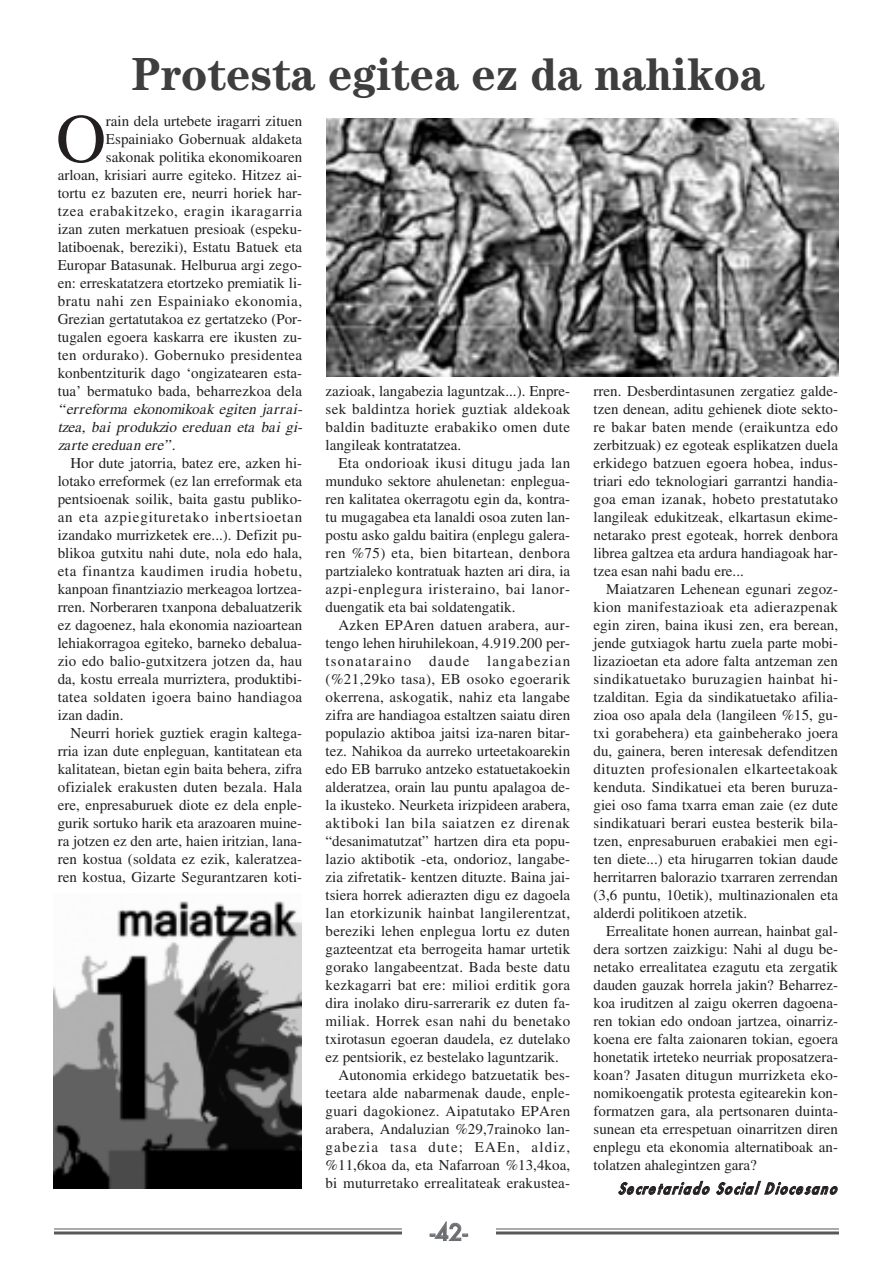
<style>
.page{position:relative;width:893px;height:1263px;background:#fff}
.page>*{position:absolute;margin:0;border:0;box-sizing:border-box;transform-origin:0 0}
.t1{font:69.3px "Times";color:#231f20}
.t2{font:700 46.5px "Century";color:#3e3e3f;scale:.95 1}
.t3{font:500 22.5px "Futura";color:#6c6d70}
.t4{font:15px/18px "Times";color:#231f20;text-align:justify}
.t5{font:15px "Times";letter-spacing:.02em;color:#231f20}
.t6{font:15px "Times";letter-spacing:.025em;color:#231f20}
.t7{font:italic 15px/18px "Times";color:#231f20;text-align:justify}
.t8{font:15px "Times";letter-spacing:.075em;color:#231f20}
.t9{font:15px "Times";letter-spacing:.04em;color:#231f20}
.t10{font:italic 800 15px "Futura";letter-spacing:.13em;color:#231f20;scale:.85 1}
</style>
<div class="page">
<hr style="left:54px;top:1228px;width:785px;height:1px;background:#57585a">
<hr style="left:54px;top:1231px;width:785px;height:3px;background:#57585a">
<div style="left:402px;top:1212px;width:93px;height:45px;background:#fff"></div>
<img style="left:327px;top:119px;width:512px;height:257px">
<img style="left:54px;top:901px;width:247px;height:287px">
<h2 class="t2" style="left:132px;top:58px;width:667px">Protesta egitea ez da nahikoa</h2>
<h1 class="t1" style="left:56px;top:115px;width:52px">O</h1>
<p class="t4" style="left:58px;top:114px;width:246px;text-align:right">rain dela urtebete iragarri zituen Espainiako Gobernuak aldaketa sakonak politika ekonomikoaren<br>arloan, krisiari aurre egiteko. Hitzez ai&shy;tortu ez bazuten ere, neurri horiek har&shy;tzea erabakitzeko, eragin ikaragarria izan zuten merkatuen presioak (espeku&shy;latiboenak, bereziki), Estatu Batuek eta Europar Batasunak. Helburua argi zego&shy;en: erreskatatzera etortzeko premiatik li&shy;bratu nahi zen Espainiako ekonomia, Grezian gertatutakoa ez gertatzeko (Por&shy;tugalen egoera kaskarra ere ikusten zu&shy;ten ordurako). Gobernuko presidentea konbentziturik dago ‘ongizatearen esta&shy;tua’ bermatuko bada, beharrezkoa dela</p>
<p class="t7" style="left:58px;top:402px;width:249px">“ erreforma ekonomikoak egiten jarrai&shy;tzea, bai produkzio ereduan eta bai gi&shy;zarte ereduan ere”.</p>
<p class="t4" style="left:58px;top:456px;width:246px;text-indent:13px">Hor dute jatorria, batez ere, azken hi&shy;lotako erreformek (ez lan erreformak eta pentsioenak soilik, baita gastu publiko&shy;an eta azpiegituretako inbertsioetan izandako murrizketek ere...). Defizit pu&shy;blikoa gutxitu nahi dute, nola edo hala, eta finantza kaudimen irudia hobetu, kanpoan finantziazio merkeagoa lortzea&shy;rren. Norberaren txanpona debaluatzerik ez dagoenez, hala ekonomia nazioartean lehiakorragoa egiteko, barneko debalua&shy;zio edo balio-gutxitzera jotzen da, hau da, kostu erreala murriztera, produktibi&shy;tatea soldaten igoera baino handiagoa izan dadin.</p>
<p class="t4" style="left:58px;top:726px;width:246px;text-indent:13px">Neurri horiek guztiek eragin kaltega&shy;rria izan dute enpleguan, kantitatean eta kalitatean, bietan egin baita behera, zifra ofizialek erakusten duten bezala. Hala ere, enpresaburuek diote ez dela enple&shy;gurik sortuko harik eta arazoaren muine&shy;ra jotzen ez den arte, haien iritzian, lana&shy;ren kostua (soldata ez ezik, kaleratzea&shy;ren kostua, Gizarte Segurantzaren koti-</p>
<p class="t4" style="left:326px;top:384px;width:246px">zazioak, langabezia laguntzak...). Enpre&shy;sek baldintza horiek guztiak aldekoak baldin badituzte erabakiko omen dute langileak kontratatzea.</p>
<p class="t4" style="left:326px;top:456px;width:246px;text-indent:13px">Eta ondorioak ikusi ditugu jada lan munduko sektore ahulenetan: enplegua&shy;ren kalitatea okerragotu egin da, kontra&shy;tu mugagabea eta lanaldi osoa zuten lan&shy;postu asko galdu baitira (enplegu galera&shy;ren %75) eta, bien bitartean, denbora partzialeko kontratuak hazten ari dira, ia azpi-enplegura iristeraino, bai lanor&shy;duengatik eta bai soldatengatik.</p>
<p class="t6" style="left:338px;top:620px;width:233px">Azken EPAren datuen arabera, aur-</p>
<p class="t4" style="left:326px;top:636px;width:246px">tengo lehen hiruhilekoan, 4.919.200 per-</p>
<p class="t8" style="left:326px;top:656px;width:246px">tsonataraino daude langabezian</p>
<p class="t6" style="left:326px;top:674px;width:246px">(%21,29ko tasa), EB osoko egoerarik</p>
<p class="t4" style="left:326px;top:690px;width:246px">okerrena, askogatik, nahiz eta langabe</p>
<p class="t4" style="left:326px;top:708px;width:246px">zifra are handiagoa estaltzen saiatu diren</p>
<p class="t4" style="left:326px;top:726px;width:246px">populazio aktiboa jaitsi iza-naren bitar-</p>
<p class="t4" style="left:326px;top:744px;width:246px">tez. Nahikoa da aurreko urteetakoarekin</p>
<p class="t4" style="left:326px;top:762px;width:246px">edo EB barruko antzeko estatuetakoekin</p>
<p class="t4" style="left:326px;top:780px;width:246px">alderatzea, orain lau puntu apalagoa de-</p>
<p class="t4" style="left:326px;top:798px;width:246px">la ikusteko. Neurketa irizpideen arabera,</p>
<p class="t9" style="left:326px;top:818px;width:246px">aktiboki lan bila saiatzen ez direnak</p>
<p class="t4" style="left:326px;top:834px;width:246px">“desanimatutzat” hartzen dira eta popu-</p>
<p class="t4" style="left:326px;top:852px;width:246px">lazio aktibotik -eta, ondorioz, langabe-</p>
<p class="t4" style="left:326px;top:870px;width:246px">zia zifretatik- kentzen dituzte. Baina jai-</p>
<p class="t4" style="left:326px;top:888px;width:246px">tsiera horrek adierazten digu ez dagoela</p>
<p class="t5" style="left:326px;top:908px;width:246px">lan etorkizunik hainbat langilerentzat,</p>
<p class="t4" style="left:326px;top:924px;width:246px">bereziki lehen enplegua lortu ez duten</p>
<p class="t4" style="left:326px;top:942px;width:246px">gazteentzat eta berrogeita hamar urtetik</p>
<p class="t4" style="left:326px;top:960px;width:246px">gorako langabeentzat. Bada beste datu</p>
<p class="t5" style="left:326px;top:980px;width:246px">kezkagarri bat ere: milioi erditik gora</p>
<p class="t4" style="left:326px;top:996px;width:246px">dira inolako diru-sarrerarik ez duten fa-</p>
<p class="t6" style="left:326px;top:1016px;width:246px">miliak. Horrek esan nahi du benetako</p>
<p class="t4" style="left:326px;top:1032px;width:246px">txirotasun egoeran daudela, ez dutelako</p>
<p class="t4" style="left:326px;top:1050px;width:235px">ez pentsiorik, ez bestelako laguntzarik.</p>
<p class="t4" style="left:338px;top:1068px;width:233px">Autonomia erkidego batzuetatik bes-</p>
<p class="t4" style="left:326px;top:1086px;width:246px">teetara alde nabarmenak daude, enple-</p>
<p class="t5" style="left:326px;top:1106px;width:246px">guari dagokionez. Aipatutako EPAren</p>
<p class="t4" style="left:326px;top:1122px;width:246px">arabera, Andaluzian %29,7rainoko lan-</p>
<p class="t8" style="left:326px;top:1142px;width:246px">gabezia tasa dute; EAEn, aldiz,</p>
<p class="t4" style="left:326px;top:1158px;width:246px">%11,6koa da, eta Nafarroan %13,4koa,</p>
<p class="t4" style="left:326px;top:1176px;width:246px">bi muturretako errealitateak erakustea-</p>
<h3 class="t3" style="left:430px;top:1219px;width:39px">-42-</h3>
<p class="t4" style="left:593px;top:384px;width:246px">rren. Desberdintasunen zergatiez galde&shy;tzen denean, aditu gehienek diote sekto&shy;re bakar baten mende (eraikuntza edo zerbitzuak) ez egoteak esplikatzen duela erkidego batzuen egoera hobea, indus&shy;triari edo teknologiari garrantzi handia&shy;goa eman izanak, hobeto prestatutako langileak edukitzeak, elkartasun ekime&shy;netarako prest egoteak, horrek denbora librea galtzea eta ardura handiagoak har&shy;tzea esan nahi badu ere...</p>
<p class="t4" style="left:593px;top:582px;width:246px;text-indent:13px">Maiatzaren Lehenean egunari zegoz&shy;kion manifestazioak eta adierazpenak egin ziren, baina ikusi zen, era berean, jende gutxiagok hartu zuela parte mobi&shy;lizazioetan eta adore falta antzeman zen sindikatuetako buruzagien hainbat hi&shy;tzalditan. Egia da sindikatuetako afilia&shy;zioa oso apala dela (langileen %15, gu&shy;txi gorabehera) eta gainbeherako joera du, gainera, beren interesak defenditzen dituzten profesionalen elkarteetakoak kenduta. Sindikatuei eta beren buruza&shy;giei oso fama txarra eman zaie (ez dute sindikatuari berari eustea besterik bila&shy;tzen, enpresaburuen erabakiei men egi&shy;ten diete...) eta hirugarren tokian daude herritarren balorazio txarraren zerrendan (3,6 puntu, 10etik), multinazionalen eta alderdi politikoen atzetik.</p>
<p class="t4" style="left:593px;top:924px;width:246px;text-indent:13px">Errealitate honen aurrean, hainbat gal&shy;dera sortzen zaizkigu: Nahi al dugu be&shy;netako errealitatea ezagutu eta zergatik dauden gauzak horrela jakin? Beharrez&shy;koa iruditzen al zaigu okerren dagoena&shy;ren tokian edo ondoan jartzea, oinarriz&shy;koena ere falta zaionaren tokian, egoera honetatik irteteko neurriak proposatzera&shy;koan? Jasaten ditugun murrizketa eko&shy;nomikoengatik protesta egitearekin kon&shy;formatzen gara, ala pertsonaren duinta&shy;sunean eta errespetuan oinarritzen diren enplegu eta ekonomia alternatiboak an&shy;tolatzen ahalegintzen gara?</p>
<p class="t10" style="left:618px;top:1181px;width:262px">Secr et ariado Social D iocesano</p>
</div>
